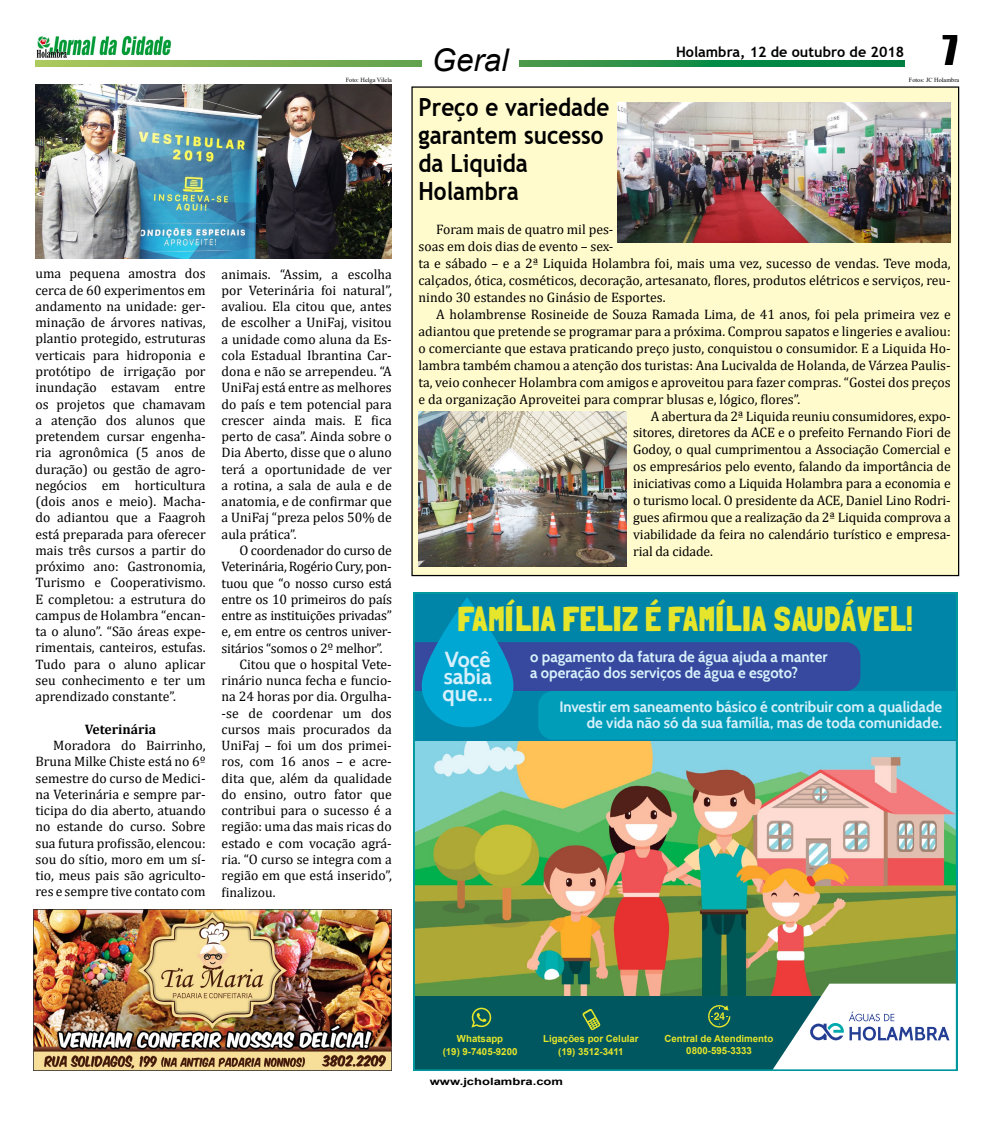
<style>
.page{position:relative;width:993px;height:1124px;background:#fff}
.page>*{position:absolute;margin:0;border:0;box-sizing:border-box;transform-origin:0 0}
.t1{font:37.5px "Impact";color:#000}
.t2{font:35px "Folk solid";color:#e5e52b}
.t3{font:italic 31.25px "Arial";color:#000}
.t4{font:700 25px/28.1px "Trebuchet MS";color:#000;scale:.9 1}
.t5{font:700 21.75px/16.9px "Cabin";color:#d7f0fb;text-align:justify}
.t6{font:700 15px/16.2px "Cabin";color:#d7f0fb}
.t7{font:700 14.38px "Trebuchet MS";color:#000}
.t8{font:13.75px/16.2px "Cambria";color:#000;text-align:justify}
.t9{font:13.75px "Cambria";letter-spacing:-.02em;color:#000}
.t10{font:700 13.75px "Cambria";color:#000}
.t11{font:700 10px "Arial";color:#000;scale:1.3 1}
.t12{font:700 9.75px "Arial";color:#e5e52b}
.t13{font:6.25px "Times New Roman";color:#000}
</style>
<div class="page">
<img style="left:36px;top:35px;width:135px;height:23px">
<svg style="left:35px;top:60px;width:869px;height:7px;background:#4fa04e"></svg>
<div style="left:422px;top:42px;width:96px;height:35px;background:#fff"></div>
<svg style="left:413px;top:592px;width:544px;height:478px;background:#659589"></svg>
<img style="left:35px;top:84px;width:357px;height:175px">
<div style="left:411px;top:86px;width:548px;height:490px;background:#fffbcc"></div>
<img style="left:617px;top:102px;width:333px;height:141px">
<img style="left:418px;top:411px;width:208px;height:155px">
<img style="left:33px;top:909px;width:359px;height:161px">
<p class="t8" style="left:35px;top:265px;width:172px">uma pequena amostra dos cerca de 60 experimentos em andamento na unidade: ger&shy;minação de árvores nativas, plantio protegido, estruturas verticais para hidroponia e protótipo de irrigação por inundação estavam entre os projetos que chamavam a atenção dos alunos que pretendem cursar engenha&shy;ria agronômica (5 anos de duração) ou gestão de agro&shy;negócios em horticultura (dois anos e meio). Macha&shy;do adiantou que a Faagroh está preparada para oferecer mais três cursos a partir do próximo ano: Gastronomia, Turismo e Cooperativismo.<br>E completou: a estrutura do campus de Holambra “encan&shy;ta o aluno”. “São áreas expe&shy;rimentais, canteiros, estufas.<br>Tudo para o aluno aplicar seu conhecimento e ter um aprendizado constante”.</p>
<p class="t10" style="left:85px;top:719px;width:73px">Veterinária</p>
<p class="t8" style="left:35px;top:737px;width:172px;text-indent:18px">Moradora do Bairrinho, Bruna Milke Chiste está no 6º semestre do curso de Medici&shy;na Veterinária e sempre par&shy;ticipa do dia aberto, atuando no estande do curso. Sobre sua futura profissão, elencou: sou do sítio, moro em um sí&shy;tio, meus pais são agriculto&shy;res e sempre tive contato com</p>
<h3 class="t3" style="left:431px;top:40px;width:78px">Geral</h3>
<p class="t7" style="left:675px;top:43px;width:230px">Holambra, 12 de outubro de 2018</p>
<h1 class="t1" style="left:942px;top:21px;width:16px">7</h1>
<p class="t13" style="left:346px;top:76px;width:48px">Foto: Helga Vilela</p>
<p class="t13" style="left:908px;top:76px;width:52px">Fotos: JC Holambra</p>
<p class="t8" style="left:221px;top:265px;width:172px">animais. “Assim, a escolha por Veterinária foi natural”, avaliou. Ela citou que, antes de escolher a UniFaj, visitou a unidade como aluna da Es&shy;cola Estadual Ibrantina Car&shy;dona e não se arrependeu. “A UniFaj está entre as melhores do país e tem potencial para crescer ainda mais. E fica perto de casa”. Ainda sobre o Dia Aberto, disse que o aluno terá a oportunidade de ver a rotina, a sala de aula e de anatomia, e de confirmar que a UniFaj “preza pelos 50% de aula prática”.</p>
<p class="t9" style="left:239px;top:542px;width:154px">O coordenador do curso de</p>
<p class="t9" style="left:221px;top:558px;width:172px">Veterinária, Rogério Cury, pon-</p>
<p class="t9" style="left:221px;top:574px;width:172px">tuou que “o nosso curso está</p>
<p class="t9" style="left:221px;top:591px;width:172px">entre os 10 primeiros do país</p>
<p class="t9" style="left:221px;top:607px;width:172px">entre as instituições privadas”</p>
<p class="t9" style="left:221px;top:623px;width:172px">e, em entre os centros univer-</p>
<p class="t9" style="left:221px;top:639px;width:163px">sitários “somos o 2º melhor”.</p>
<p class="t8" style="left:239px;top:656px;width:154px">Citou que o hospital Vete-</p>
<p class="t8" style="left:221px;top:672px;width:172px">rinário nunca fecha e funcio-</p>
<p class="t8" style="left:221px;top:688px;width:172px">na 24 horas por dia. Orgulha-</p>
<p class="t8" style="left:221px;top:704px;width:172px">-se de coordenar um dos</p>
<p class="t8" style="left:221px;top:721px;width:172px">cursos mais procurados da</p>
<p class="t8" style="left:221px;top:737px;width:172px">UniFaj – foi um dos primei-</p>
<p class="t8" style="left:221px;top:753px;width:172px">ros, com 16 anos – e acre-</p>
<p class="t8" style="left:221px;top:769px;width:172px">dita que, além da qualidade</p>
<p class="t8" style="left:221px;top:786px;width:172px">do ensino, outro fator que</p>
<p class="t8" style="left:221px;top:802px;width:172px">contribui para o sucesso é a</p>
<p class="t8" style="left:221px;top:818px;width:172px">região: uma das mais ricas do</p>
<p class="t8" style="left:221px;top:834px;width:172px">estado e com vocação agrá-</p>
<p class="t8" style="left:221px;top:851px;width:172px">ria. “O curso se integra com a</p>
<p class="t8" style="left:221px;top:867px;width:172px">região em que está inserido”,</p>
<p class="t8" style="left:221px;top:883px;width:55px">finalizou.</p>
<h3 class="t4" style="left:418px;top:93px;width:213px">Preço e variedade garantem sucesso da Liquida<br>Holambra</h3>
<p class="t8" style="left:418px;top:221px;width:533px;line-height:16.9px;text-align:left;text-indent:18px">Foram mais de quatro mil pes-<br>soas em dois dias de evento – sex-<br>ta e sábado – e a 2ª Liquida Holambra foi, mais uma vez, sucesso de vendas. Teve moda, calçados, ótica, cosméticos, decoração, artesanato, flores, produtos elétricos e serviços, reu&shy;nindo 30 estandes no Ginásio de Esportes.</p>
<p class="t8" style="left:436px;top:306px;width:516px">A holambrense Rosineide de Souza Ramada Lima, de 41 anos, foi pela primeira vez e</p>
<p class="t8" style="left:418px;top:323px;width:533px">adiantou que pretende se programar para a próxima. Comprou sapatos e lingeries e avaliou:</p>
<p class="t8" style="left:418px;top:340px;width:533px">o comerciante que estava praticando preço justo, conquistou o consumidor. E a Liquida Ho-</p>
<p class="t8" style="left:418px;top:357px;width:533px">lambra também chamou a atenção dos turistas: Ana Lucivalda de Holanda, de Várzea Paulis-</p>
<p class="t8" style="left:418px;top:374px;width:533px">ta, veio conhecer Holambra com amigos e aproveitou para fazer compras. “Gostei dos preços</p>
<p class="t8" style="left:418px;top:390px;width:383px">e da organização Aproveitei para comprar blusas e, lógico, flores”.</p>
<p class="t8" style="left:650px;top:407px;width:301px">A abertura da 2ª Liquida reuniu consumidores, expo-</p>
<p class="t8" style="left:633px;top:424px;width:319px">sitores, diretores da ACE e o prefeito Fernando Fiori de</p>
<p class="t8" style="left:633px;top:441px;width:319px">Godoy, o qual cumprimentou a Associação Comercial e</p>
<p class="t8" style="left:633px;top:458px;width:319px">os empresários pelo evento, falando da importância de</p>
<p class="t8" style="left:633px;top:475px;width:319px">iniciativas como a Liquida Holambra para a economia e</p>
<p class="t8" style="left:633px;top:492px;width:319px">o turismo local. O presidente da ACE, Daniel Lino Rodri-</p>
<p class="t8" style="left:633px;top:509px;width:319px">gues afirmou que a realização da 2ª Liquida comprova a</p>
<p class="t8" style="left:633px;top:526px;width:319px">viabilidade da feira no calendário turístico e empresa-</p>
<p class="t8" style="left:633px;top:543px;width:81px">rial da cidade.</p>
<h2 class="t2" style="left:457px;top:597px;width:457px">FAMÍLIA FELIZ É FAMÍLIA SAUDÁVEL!</h2>
<h3 class="t5" style="left:442px;top:650px;width:52px">Você sabia que...</h3>
<p class="t6" style="left:530px;top:648px;width:299px">o pagamento da fatura de água ajuda a manter a operação dos serviços de água e esgoto?</p>
<p class="t6" style="left:559px;top:698px;width:384px;text-align:right">Investir em saneamento básico é contribuir com a qualidade de vida não só da sua família, mas de toda comunidade.</p>
<p class="t12" style="left:457px;top:1031px;width:48px">Whatsapp</p>
<p class="t12" style="left:543px;top:1031px;width:97px">Ligações por Celular</p>
<p class="t12" style="left:664px;top:1031px;width:110px">Central de Atendimento</p>
<p class="t12" style="left:442px;top:1044px;width:76px">(19) 9-7405-9200</p>
<p class="t12" style="left:558px;top:1044px;width:67px">(19) 3512-3411</p>
<p class="t12" style="left:686px;top:1043px;width:67px">0800-595-3333</p>
<p class="t11" style="left:429px;top:1074px;width:104px">www.jcholambra.com</p>
</div>
